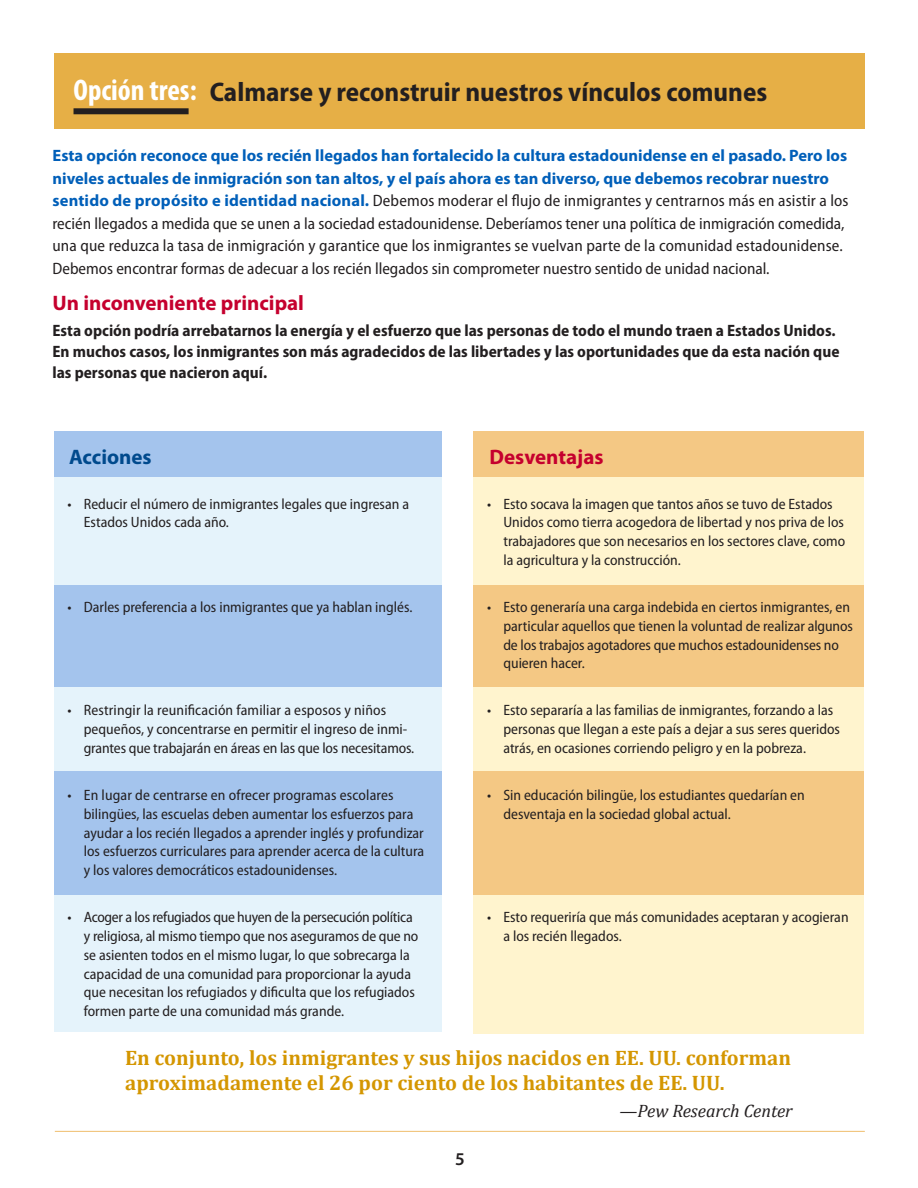
<style>
.page{position:relative;width:918px;height:1188px;background:#fff}
.page>*{position:absolute;margin:0;border:0;box-sizing:border-box;transform-origin:0 0}
.Option_header_blue{font:700 condensed 30px "Myriad Pro";color:#fff}
.Option_title{font:700 semi-condensed 27px "Myriad Pro";color:#231f20}
._3_Facts_inside_spre{font:700 21px/25.2px "Cambria";color:#d49600}
.Drawbacks_subhead{font:700 21px "Myriad Pro";color:#c5002e}
.Actions_subhead{font:700 21px "Myriad Pro";color:#004a8d}
.Large_quotes_credit{font:italic 18px "Cambria";letter-spacing:-.005em;color:#231f20}
.t1{font:600 18px "Myriad Pro";color:#231f20}
.Options_1st_para_11{font:semi-condensed 16.5px/22.5px "Myriad Pro";color:#231f20}
.Drawback_text{font:700 semi-condensed 16.5px/21px "Myriad Pro";color:#231f20}
.Option_bulleted_text{font:semi-condensed 15px/18.8px "Myriad Pro";color:#231f20}
.s1{font-weight:700;font-stretch:normal;color:#005fb9}
</style>
<div class="page">
<hr style="left:55px;top:1131px;width:810px;height:1px;background:#efbe6c">
<div style="left:54px;top:476px;width:388px;height:556px;background:#e5f3fb"></div>
<div style="left:54px;top:772px;width:388px;height:123px;background:#a4c4ed"></div>
<div style="left:473px;top:476px;width:391px;height:557px;background:#fff4ce"></div>
<div style="left:473px;top:585px;width:391px;height:101px;background:#f4c884"></div>
<div style="left:473px;top:772px;width:391px;height:123px;background:#f4c884"></div>
<div style="left:473px;top:431px;width:391px;height:46px;background:#f4c884"></div>
<div style="left:54px;top:53px;width:811px;height:75px;background:#e6af46"></div>
<div style="left:74px;top:108px;width:115px;height:6px;background:#231f20"></div>
<div style="left:54px;top:431px;width:388px;height:46px;background:#a4c4ed"></div>
<div style="left:54px;top:585px;width:388px;height:101px;background:#a4c4ed"></div>
<p class="Option_header_blue" style="left:74px;top:71px;width:125px">Opción tres:</p>
<p class="Option_title" style="left:210px;top:77px;width:559px">Calmarse y reconstruir nuestros vínculos comunes</p>
<p class="Options_1st_para_11" style="left:52px;top:145px;width:798px"><span class="s1">Esta opción reconoce que los recién llegados han fortalecido la cultura estadounidense en el pasado. Pero los niveles actuales de inmigración son tan altos, y el país ahora es tan diverso, que debemos recobrar nuestro sentido de propósito e identidad nacional.</span> Debemos moderar el flujo de inmigrantes y centrarnos más en asistir a los recién llegados a medida que se unen a la sociedad estadounidense. Deberíamos tener una política de inmigración comedida, una que reduzca la tasa de inmigración y garantice que los inmigrantes se vuelvan parte de la comunidad estadounidense.<br>Debemos encontrar formas de adecuar a los recién llegados sin comprometer nuestro sentido de unidad nacional.</p>
<p class="Drawbacks_subhead" style="left:52px;top:289px;width:253px">Un inconveniente principal</p>
<p class="Drawback_text" style="left:52px;top:320px;width:789px">Esta opción podría arrebatarnos la energía y el esfuerzo que las personas de todo el mundo traen a Estados Unidos.<br>En muchos casos, los inmigrantes son más agradecidos de las libertades y las oportunidades que da esta nación que las personas que nacieron aquí.</p>
<p class="Actions_subhead" style="left:69px;top:443px;width:84px">Acciones</p>
<p class="Option_bulleted_text" style="left:84px;top:494px;width:327px;text-indent:-16px">• Reducir el número de inmigrantes legales que ingresan a<br>Estados Unidos cada año.</p>
<p class="Option_bulleted_text" style="left:68px;top:598px;width:346px">• Darles preferencia a los inmigrantes que ya hablan inglés.</p>
<p class="Option_bulleted_text" style="left:84px;top:701px;width:332px;text-indent:-16px">• Restringir la reunificación familiar a esposos y niños pequeños, y concentrarse en permitir el ingreso de inmi&shy;grantes que trabajarán en áreas en las que los necesitamos.</p>
<p class="Option_bulleted_text" style="left:84px;top:786px;width:342px;text-indent:-16px">• En lugar de centrarse en ofrecer programas escolares bilingües, las escuelas deben aumentar los esfuerzos para ayudar a los recién llegados a aprender inglés y profundizar los esfuerzos curriculares para aprender acerca de la cultura y los valores democráticos estadounidenses.</p>
<p class="Option_bulleted_text" style="left:84px;top:908px;width:336px;text-indent:-16px">• Acoger a los refugiados que huyen de la persecución política y religiosa, al mismo tiempo que nos aseguramos de que no se asienten todos en el mismo lugar, lo que sobrecarga la capacidad de una comunidad para proporcionar la ayuda que necesitan los refugiados y dificulta que los refugiados formen parte de una comunidad más grande.</p>
<p class="Drawbacks_subhead" style="left:490px;top:443px;width:116px">Desventajas</p>
<p class="Option_bulleted_text" style="left:503px;top:494px;width:343px;text-indent:-16px">• Esto socava la imagen que tantos años se tuvo de Estados Unidos como tierra acogedora de libertad y nos priva de los trabajadores que son necesarios en los sectores clave, como la agricultura y la construcción.</p>
<p class="Option_bulleted_text" style="left:503px;top:598px;width:351px;text-indent:-16px">• Esto generaría una carga indebida en ciertos inmigrantes, en particular aquellos que tienen la voluntad de realizar algunos de los trabajos agotadores que muchos estadounidenses no quieren hacer.</p>
<p class="Option_bulleted_text" style="left:503px;top:701px;width:338px;text-indent:-16px">• Esto separaría a las familias de inmigrantes, forzando a las personas que llegan a este país a dejar a sus seres queridos atrás, en ocasiones corriendo peligro y en la pobreza.</p>
<p class="Option_bulleted_text" style="left:503px;top:786px;width:303px;text-indent:-16px">• Sin educación bilingüe, los estudiantes quedarían en desventaja en la sociedad global actual.</p>
<p class="Option_bulleted_text" style="left:503px;top:908px;width:347px;text-indent:-16px">• Esto requeriría que más comunidades aceptaran y acogieran a los recién llegados.</p>
<p class="_3_Facts_inside_spre" style="left:125px;top:1044px;width:668px">En conjunto, los inmigrantes y sus hijos nacidos en EE. UU. conforman aproximadamente el 26 por ciento de los habitantes de EE. UU.</p>
<p class="Large_quotes_credit" style="left:619px;top:1098px;width:175px">—Pew Research Center</p>
<p class="t1" style="left:455px;top:1149px;width:11px">5</p>
</div>
